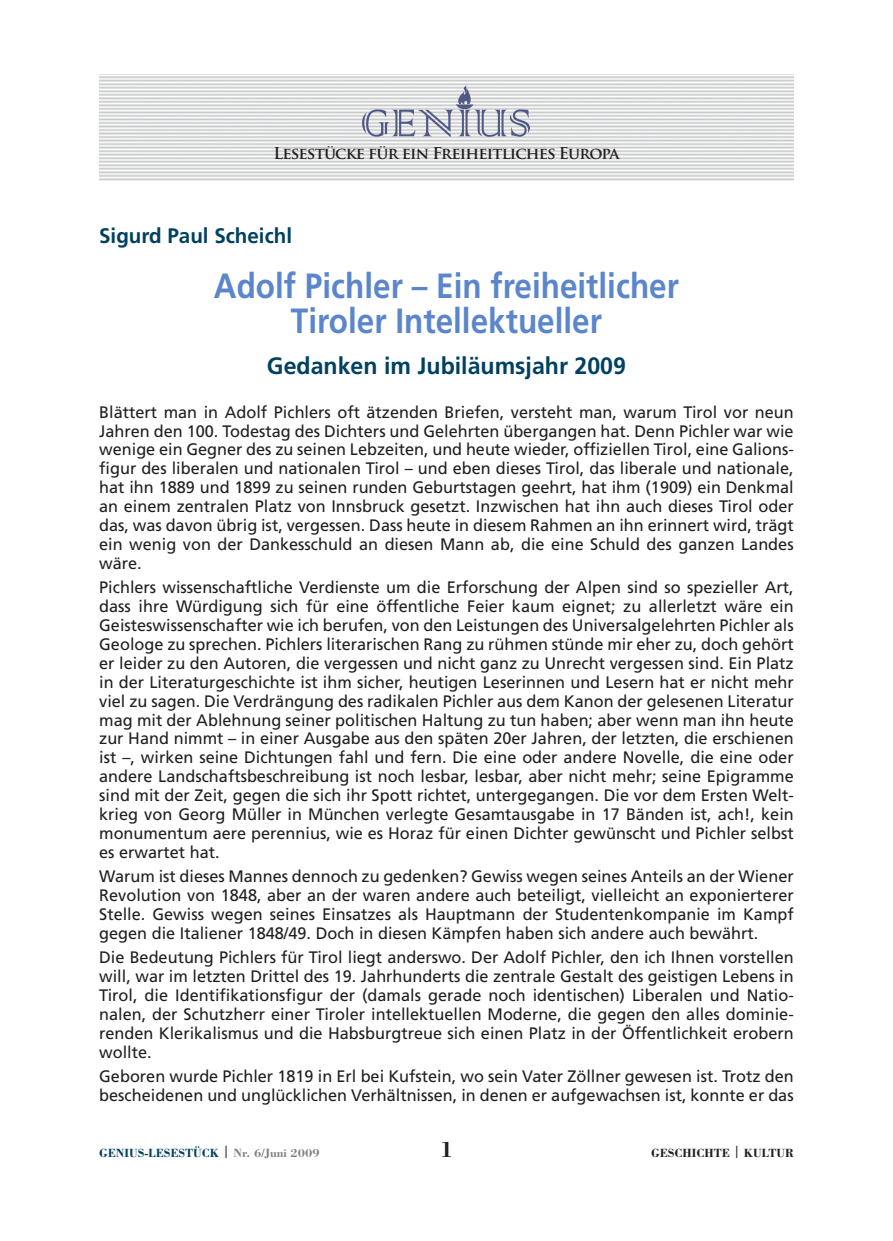
<style>
.page{position:relative;width:893px;height:1241px;background:#fff}
.page>*{position:absolute;margin:0;border:0;box-sizing:border-box;transform-origin:0 0}
.Beitrag_Titel{font:700 35px/35px "Frutiger LT Std";color:#5c86cc;text-align:center;scale:.9 1}
.Beitrag_Untertitel{font:700 23.62px "Frutiger LT Std";color:#004061}
.Fußzeile{font:700 22.75px "Bodoni Std";color:#231f20}
.Beitrag_Autor{font:700 21px "Frutiger LT Std";color:#004061}
.Normal_nach_Titel_Un{font:16.62px/18.9px "Frutiger LT Std";color:#231f20;text-align:justify}
.t1{font:700 15.92px "Trajan Pro";letter-spacing:-.05em;color:#231f20}
.Fußzeile-2{font:700 12.25px "Bodoni Std";color:#004061}
.Fußzeile-3{font:700 12.25px "Bodoni Std";color:#231f20}
.s1{color:#231f20}
.s2{color:#808285}
</style>
<div class="page">
<img style="left:99px;top:74px;width:695px;height:107px">
<img style="left:362px;top:84px;width:167px;height:53px">
<img style="left:453px;top:83px;width:22px;height:22px">
<p class="t1" style="left:273px;top:143px;width:347px">Lesestücke für ein Freiheitliches Europa</p>
<p class="Beitrag_Autor" style="left:99px;top:223px;width:194px">Sigurd Paul Scheichl</p>
<p class="Beitrag_Titel" style="left:214px;top:268px;width:518px">Adolf Pichler – Ein freiheitlicher<br>Tiroler Intellektueller</p>
<p class="Beitrag_Untertitel" style="left:267px;top:352px;width:360px">Gedanken im Jubiläumsjahr 2009</p>
<p class="Normal_nach_Titel_Un" style="left:99px;top:402px;width:696px">Blättert man in Adolf Pichlers oft ätzenden Briefen, versteht man, warum Tirol vor neun Jahren den 100. Todestag des Dichters und Gelehrten übergangen hat. Denn Pichler war wie wenige ein Gegner des zu seinen Lebzeiten, und heute wieder, offiziellen Tirol, eine Galions&shy;figur des liberalen und nationalen Tirol – und eben dieses Tirol, das liberale und nationale, hat ihn 1889 und 1899 zu seinen runden Geburtstagen geehrt, hat ihm (1909) ein Denkmal an einem zentralen Platz von Innsbruck gesetzt. Inzwischen hat ihn auch dieses Tirol oder das, was davon übrig ist, vergessen. Dass heute in diesem Rahmen an ihn erinnert wird, trägt ein wenig von der Dankesschuld an diesen Mann ab, die eine Schuld des ganzen Landes wäre.</p>
<p class="Normal_nach_Titel_Un" style="left:99px;top:578px;width:696px">Pichlers wissenschaftliche Verdienste um die Erforschung der Alpen sind so spezieller Art, dass ihre Würdigung sich für eine öffentliche Feier kaum eignet; zu allerletzt wäre ein Geisteswissenschafter wie ich berufen, von den Leistungen des Universalgelehrten Pichler als Geologe zu sprechen. Pichlers literarischen Rang zu rühmen stünde mir eher zu, doch gehört er leider zu den Autoren, die vergessen und nicht ganz zu Unrecht vergessen sind. Ein Platz in der Literaturgeschichte ist ihm sicher, heutigen Leserinnen und Lesern hat er nicht mehr viel zu sagen. Die Verdrängung des radikalen Pichler aus dem Kanon der gelesenen Literatur mag mit der Ablehnung seiner politischen Haltung zu tun haben; aber wenn man ihn heute zur Hand nimmt – in einer Ausgabe aus den späten 20er Jahren, der letzten, die erschienen ist –, wirken seine Dichtungen fahl und fern. Die eine oder andere Novelle, die eine oder andere Landschaftsbeschreibung ist noch lesbar, lesbar, aber nicht mehr; seine Epigramme sind mit der Zeit, gegen die sich ihr Spott richtet, untergegangen. Die vor dem Ersten Welt&shy;krieg von Georg Müller in München verlegte Gesamtausgabe in 17 Bänden ist, ach!, kein monumentum aere perennius, wie es Horaz für einen Dichter gewünscht und Pichler selbst es erwartet hat.</p>
<p class="Normal_nach_Titel_Un" style="left:99px;top:866px;width:696px">Warum ist dieses Mannes dennoch zu gedenken? Gewiss wegen seines Anteils an der Wiener Revolution von 1848, aber an der waren andere auch beteiligt, vielleicht an exponierterer Stelle. Gewiss wegen seines Einsatzes als Hauptmann der Studentenkompanie im Kampf gegen die Italiener 1848/49. Doch in diesen Kämpfen haben sich andere auch bewährt.</p>
<p class="Normal_nach_Titel_Un" style="left:99px;top:947px;width:696px">Die Bedeutung Pichlers für Tirol liegt anderswo. Der Adolf Pichler, den ich Ihnen vorstellen will, war im letzten Drittel des 19. Jahrhunderts die zentrale Gestalt des geistigen Lebens in Tirol, die Identifikationsfigur der (damals gerade noch identischen) Liberalen und Natio&shy;nalen, der Schutzherr einer Tiroler intellektuellen Moderne, die gegen den alles dominie&shy;renden Klerikalismus und die Habsburgtreue sich einen Platz in der Öffentlichkeit erobern wollte.</p>
<p class="Normal_nach_Titel_Un" style="left:99px;top:1066px;width:696px">Geboren wurde Pichler 1819 in Erl bei Kufstein, wo sein Vater Zöllner gewesen ist. Trotz den bescheidenen und unglücklichen Verhältnissen, in denen er aufgewachsen ist, konnte er das</p>
<p class="Fußzeile-2" style="left:99px;top:1145px;width:222px">GENIUS-LESESTÜCK <span class="s1">|</span> <span class="s2">Nr. 6/Juni 2009</span></p>
<p class="Fußzeile" style="left:440px;top:1135px;width:15px">1</p>
<p class="Fußzeile-3" style="left:651px;top:1145px;width:144px">GESCHICHTE | KULTUR</p>
</div>
